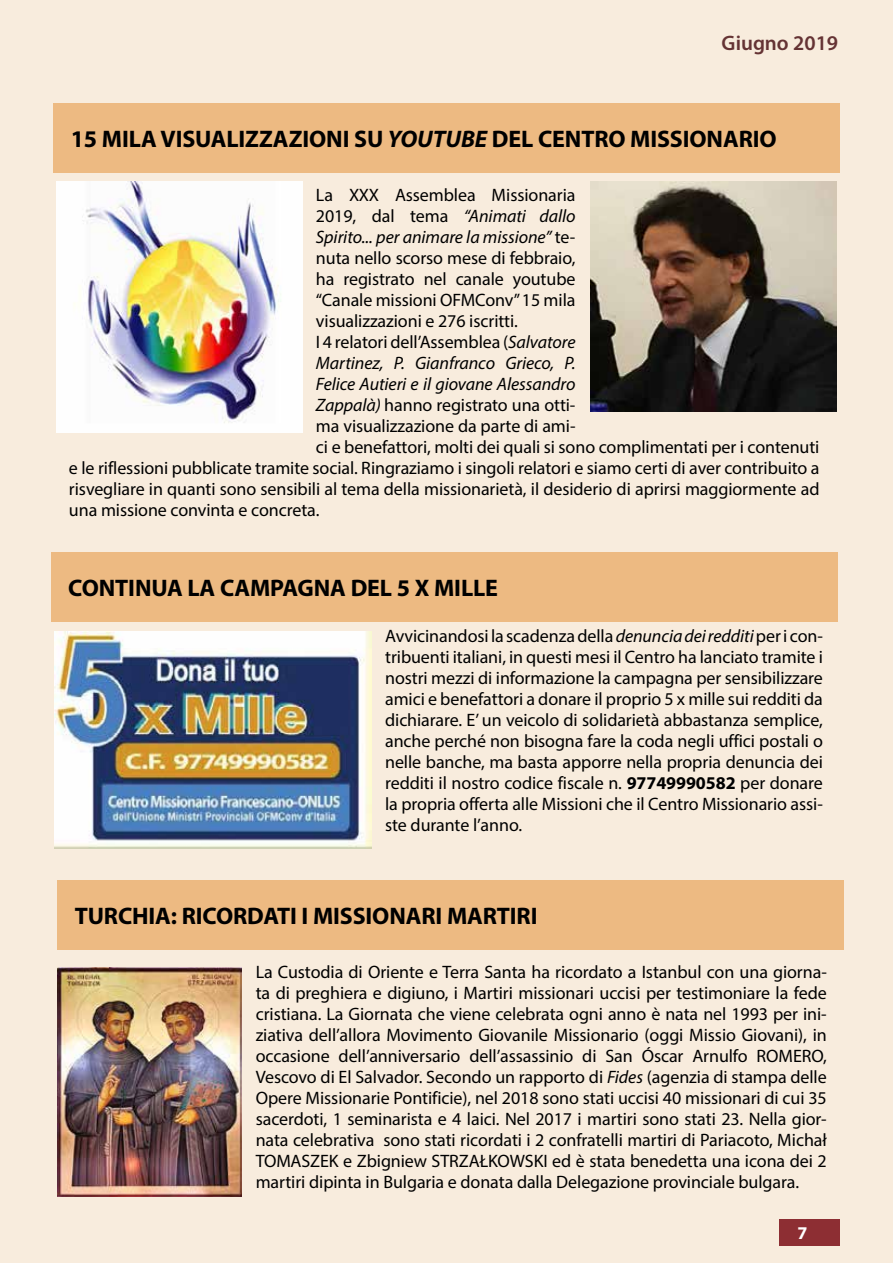
<style>
.page{position:relative;width:893px;height:1263px;background:#f8ecdd}
.page>*{position:absolute;margin:0;border:0;box-sizing:border-box;transform-origin:0 0}
.t1{font:700 24px "Myriad Pro";letter-spacing:-.005em;color:#000}
.t2{font:600 21px "Myriad Pro";color:#653334}
.t3{font:18px/21px "Myriad Pro";letter-spacing:-.005em;color:#000;text-align:justify}
.t4{font:italic 18px "Myriad Pro";letter-spacing:-.005em;color:#000}
.t5{font:700 18px "Myriad Pro";color:#fff}
.s1{font-style:italic}
.s2{font-style:normal}
.s3{font-weight:700}
</style>
<div class="page">
<div style="left:51px;top:552px;width:786px;height:69px;background:#edba82"></div>
<img style="left:54px;top:631px;width:317px;height:217px">
<div style="left:52px;top:181px;width:785px;height:356px;background:#f8ecdd;border-radius:18px"></div>
<div style="left:54px;top:103px;width:786px;height:70px;background:#edba82"></div>
<img style="left:56px;top:181px;width:246px;height:251px">
<img style="left:591px;top:181px;width:246px;height:230px">
<div style="left:780px;top:1219px;width:60px;height:26px;background:#8d2e33"></div>
<div style="left:58px;top:881px;width:786px;height:69px;background:#edba82"></div>
<img style="left:58px;top:967px;width:184px;height:229px">
<p class="t2" style="left:722px;top:29px;width:118px">Giugno 2019</p>
<h1 class="t1" style="left:71px;top:123px;width:707px">15 MILA VISUALIZZAZIONI SU <span class="s1">YOUTUBE</span> DEL CENTRO MISSIONARIO</h1>
<p class="t3" style="left:316px;top:184px;width:261px">La XXX Assemblea Missionaria</p>
<p class="t4" style="left:316px;top:205px;width:261px"><span class="s2">2019, dal tema</span> “Animati dallo</p>
<p class="t4" style="left:316px;top:226px;width:261px">Spirito... per animare la missione” <span class="s2">te-</span></p>
<p class="t3" style="left:316px;top:247px;width:261px">nuta nello scorso mese di febbraio,</p>
<p class="t3" style="left:316px;top:268px;width:261px">ha registrato nel canale youtube</p>
<p class="t3" style="left:316px;top:289px;width:261px">“Canale missioni OFMConv” 15 mila</p>
<p class="t3" style="left:316px;top:310px;width:204px">visualizzazioni e 276 iscritti.</p>
<p class="t3" style="left:316px;top:331px;width:261px">I 4 relatori dell’Assemblea (<span class="s1">Salvatore</span></p>
<p class="t4" style="left:316px;top:352px;width:261px">Martinez, P. Gianfranco Grieco, P.</p>
<p class="t4" style="left:316px;top:373px;width:261px">Felice Autieri e il giovane Alessandro</p>
<p class="t3" style="left:316px;top:394px;width:261px"><span class="s1">Zappalà)</span> hanno registrato una otti-</p>
<p class="t3" style="left:316px;top:415px;width:261px">ma visualizzazione da parte di ami-</p>
<p class="t3" style="left:316px;top:436px;width:505px">ci e benefattori, molti dei quali si sono complimentati per i contenuti</p>
<p class="t3" style="left:69px;top:457px;width:752px">e le riflessioni pubblicate tramite social. Ringraziamo i singoli relatori e siamo certi di aver contribuito a</p>
<p class="t3" style="left:69px;top:478px;width:752px">risvegliare in quanti sono sensibili al tema della missionarietà, il desiderio di aprirsi maggiormente ad</p>
<p class="t3" style="left:69px;top:499px;width:252px">una missione convinta e concreta.</p>
<h1 class="t1" style="left:68px;top:572px;width:431px">CONTINUA LA CAMPAGNA DEL 5 X MILLE</h1>
<p class="t3" style="left:385px;top:625px;width:439px">Avvicinandosi la scadenza della <span class="s1">denuncia dei redditi</span> per i con&shy;tribuenti italiani, in questi mesi il Centro ha lanciato tramite i nostri mezzi di informazione la campagna per sensibilizzare amici e benefattori a donare il proprio 5 x mille sui redditi da dichiarare. E’ un veicolo di solidarietà abbastanza semplice, anche perché non bisogna fare la coda negli uffici postali o nelle banche, ma basta apporre nella propria denuncia dei redditi il nostro codice fiscale n. <span class="s3">97749990582</span> per donare la propria offerta alle Missioni che il Centro Missionario assi&shy;ste durante l’anno.</p>
<h1 class="t1" style="left:75px;top:901px;width:464px">TURCHIA: RICORDATI I MISSIONARI MARTIRI</h1>
<p class="t3" style="left:256px;top:961px;width:573px">La Custodia di Oriente e Terra Santa ha ricordato a Istanbul con una giorna&shy;ta di preghiera e digiuno, i Martiri missionari uccisi per testimoniare la fede cristiana. La Giornata che viene celebrata ogni anno è nata nel 1993 per ini&shy;ziativa dell’allora Movimento Giovanile Missionario (oggi Missio Giovani), in occasione dell’anniversario dell’assassinio di San Óscar Arnulfo ROMERO, Vescovo di El Salvador. Secondo un rapporto di <span class="s1">Fides</span> (agenzia di stampa delle Opere Missionarie Pontificie), nel 2018 sono stati uccisi 40 missionari di cui 35 sacerdoti, 1 seminarista e 4 laici. Nel 2017 i martiri sono stati 23. Nella gior&shy;nata celebrativa sono stati ricordati i 2 confratelli martiri di Pariacoto, Michał TOMASZEK e Zbigniew STRZAŁKOWSKI ed è stata benedetta una icona dei 2 martiri dipinta in Bulgaria e donata dalla Delegazione provinciale bulgara.</p>
<p class="t5" style="left:797px;top:1221px;width:11px">7</p>
</div>
